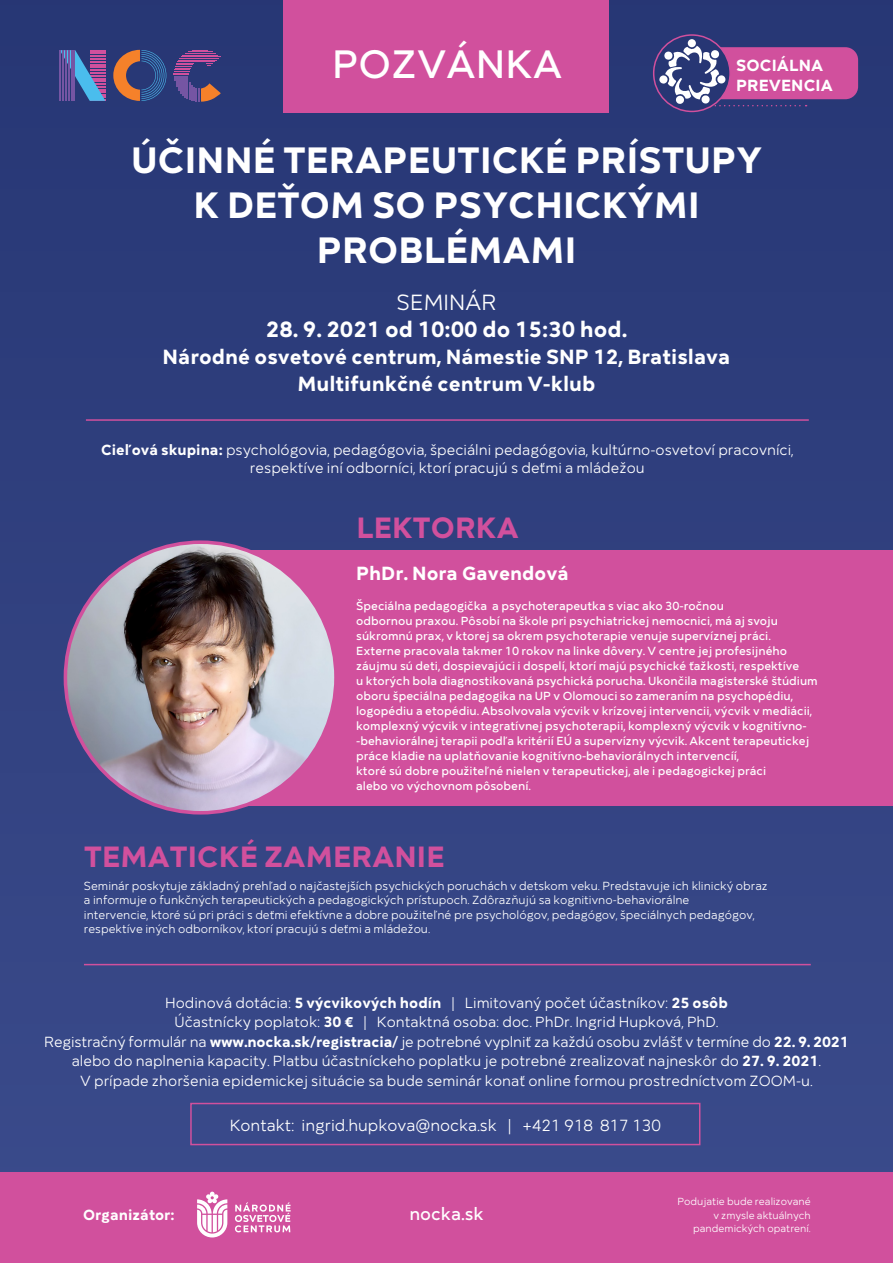
<style>
.page{position:relative;width:893px;height:1263px;background:#2f3f7e}
.page>*{position:absolute;margin:0;border:0;box-sizing:border-box;transform-origin:0 0}
.t1{font:500 40.5px "Mirai";letter-spacing:.005em;color:#fff}
.t2{font:700 37.5px/45px "Mirai";letter-spacing:.005em;color:#fff;text-align:center}
.t3{font:700 30px "Mirai";letter-spacing:.005em;color:#d1509d}
.t4{font:700 22.5px "Mirai";color:#fff}
.t5{font:22.5px "Mirai";letter-spacing:.005em;color:#fff}
.t6{font:700 21px/27px "Mirai";color:#fff;text-align:center}
.t7{font:700 19.5px "Mirai";color:#fff}
.t8{font:500 18px "Mirai";color:#fff}
.t9{font:16.5px "Mirai";color:#fff}
.t10{font:700 16.5px/19.5px "Mirai";letter-spacing:.005em;color:#fff}
.t11{font:15px/19.5px "Mirai";color:#fff;text-align:center}
.t12{font:700 15px "Mirai";color:#fff}
.t13{font:500 12px/15px "Mirai";color:#fff}
.t14{font:12px/14.4px "Mirai";color:#fff}
.t15{font:10.5px/13.5px "Mirai";color:#fff;text-align:right}
.s1{font-weight:700}
</style>
<div class="page">
<div style="left:0;top:1172px;width:893px;height:91px;background:#d1509d"></div>
<hr style="left:86px;top:419px;width:723px;height:2px;background:#d1509d">
<hr style="left:84px;top:964px;width:727px;height:1px;background:#d1509d">
<svg style="left:235px;top:1202px;width:56px;height:30px"></svg>
<svg style="left:197px;top:1191px;width:30px;height:46px"></svg>
<div style="left:689px;top:47px;width:169px;height:52px;background:#d1509d;border-radius:13px"></div>
<div style="left:654px;top:35px;width:76px;height:76px;background:#273674;border-radius:50%"></div>
<div style="left:653px;top:34px;width:78px;height:78px;border:2px solid #d1509d;border-radius:50%"></div>
<div style="left:688px;top:39px;width:8px;height:8px;background:#fff;border-radius:50%"></div>
<svg style="left:659px;top:75px;width:9px;height:9px"></svg>
<svg style="left:664px;top:46px;width:143px;height:60px"></svg>
<div style="left:190px;top:1103px;width:510px;height:42px;border:2px solid #d1509d"></div>
<div style="left:283px;top:0;width:325px;height:112px;background:#d1509d"></div>
<svg style="left:61px;top:50px;width:44px;height:51px"></svg>
<hr style="left:60px;top:50px;width:1px;height:51px;background:#7555a3">
<hr style="left:62px;top:50px;width:2px;height:51px;background:#7555a3">
<hr style="left:65px;top:50px;width:2px;height:51px;background:#7555a3">
<hr style="left:68px;top:50px;width:2px;height:51px;background:#7555a3">
<hr style="left:71px;top:50px;width:1px;height:51px;background:#7555a3">
<hr style="left:74px;top:50px;width:1px;height:51px;background:#7555a3">
<hr style="left:177px;top:61px;width:38px;height:1px;background:#d1509d">
<hr style="left:178px;top:60px;width:39px;height:1px;background:#d1509d">
<hr style="left:185px;top:53px;width:31px;height:1px;background:#d1509d">
<svg style="left:188px;top:50px;width:24px;height:2px"></svg>
<hr style="left:183px;top:55px;width:35px;height:1px;background:#d1509d">
<hr style="left:181px;top:56px;width:39px;height:1px;background:#d1509d">
<hr style="left:179px;top:58px;width:40px;height:1px;background:#d1509d">
<svg style="left:174px;top:63px;width:47px;height:39px"></svg>
<svg style="left:113px;top:50px;width:53px;height:51px"></svg>
<div style="left:211px;top:550px;width:682px;height:255px;background:#d1509d"></div>
<img style="left:65px;top:542px;width:271px;height:271px;border-radius:133px">
<h1 class="t1" style="left:332px;top:32px;width:231px">POZVÁNKA</h1>
<h3 class="t10" style="left:736px;top:54px;width:98px">SOCIÁLNA<br>PREVENCIA</h3>
<h2 class="t2" style="left:131px;top:133px;width:633px">ÚČINNÉ TERAPEUTICKÉ PRÍSTUPY<br>K DEŤOM SO PSYCHICKÝMI<br>PROBLÉMAMI</h2>
<h3 class="t5" style="left:397px;top:285px;width:101px">SEMINÁR</h3>
<h3 class="t4" style="left:266px;top:311px;width:363px">28. 9. 2021 od 10:00 do 15:30 hod.</h3>
<h3 class="t6" style="left:162px;top:341px;width:569px">Národné osvetové centrum, Námestie SNP 12, Bratislava<br>Multifunkčné centrum V-klub</h3>
<p class="t11" style="left:101px;top:440px;width:694px;line-height:18px"><span class="s1">Cieľová skupina:</span> psychológovia, pedagógovia, špeciálni pedagógovia, kultúrno-osvetoví pracovníci, respektíve iní odborníci, ktorí pracujú s deťmi a mládežou</p>
<h3 class="t3" style="left:356px;top:504px;width:164px">LEKTORKA</h3>
<h3 class="t7" style="left:356px;top:558px;width:214px">PhDr. Nora Gavendová</h3>
<p class="t13" style="left:356px;top:597px;width:463px">Špeciálna pedagogička a psychoterapeutka s viac ako 30-ročnou<br>odbornou praxou. Pôsobí na škole pri psychiatrickej nemocnici, má aj svoju súkromnú prax, v ktorej sa okrem psychoterapie venuje supervíznej práci.<br>Externe pracovala takmer 10 rokov na linke dôvery. V centre jej profesijného záujmu sú deti, dospievajúci i dospelí, ktorí majú psychické ťažkosti, respektíve<br>u ktorých bola diagnostikovaná psychická porucha. Ukončila magisterské štúdium oboru špeciálna pedagogika na UP v Olomouci so zameraním na psychopédiu, logopédiu a etopédiu. Absolvovala výcvik v krízovej intervencii, výcvik v mediácii, komplexný výcvik v integratívnej psychoterapii, komplexný výcvik v kognitívno--behaviorálnej terapii podľa kritérií EÚ a supervízny výcvik. Akcent terapeutickej práce kladie na uplatňovanie kognitívno-behaviorálnych intervencíí,<br>ktoré sú dobre použiteľné nielen v terapeutickej, ale i pedagogickej práci<br>alebo vo výchovnom pôsobení.</p>
<h3 class="t3" style="left:84px;top:833px;width:362px">TEMATICKÉ ZAMERANIE</h3>
<p class="t14" style="left:84px;top:878px;width:685px">Seminár poskytuje základný prehľad o najčastejších psychických poruchách v detskom veku. Predstavuje ich klinický obraz a informuje o funkčných terapeutických a pedagogických prístupoch. Zdôrazňujú sa kognitivno-behaviorálne<br>intervencie, ktoré sú pri práci s deťmi efektívne a dobre použiteľné pre psychológov, pedagógov, špeciálnych pedagógov, respektíve iných odborníkov, ktorí pracujú s deťmi a mládežou.</p>
<p class="t11" style="left:44px;top:991px;width:806px">Hodinová dotácia: <span class="s1">5 výcvikových hodín</span> | Limitovaný počet účastníkov: <span class="s1">25 osôb<br></span>Účastnícky poplatok: <span class="s1">30 €</span> | Kontaktná osoba: doc. PhDr. Ingrid Hupková, PhD.<br>Registračný formulár na <span class="s1">www.nocka.sk/registracia/</span> je potrebné vyplniť za každú osobu zvlášť v termíne do <span class="s1">22. 9. 2021 </span>alebo do naplnenia kapacity. Platbu účastníckeho poplatku je potrebné zrealizovať najneskôr do <span class="s1">27. 9. 2021</span>.<br>V prípade zhoršenia epidemickej situácie sa bude seminár konať online formou prostredníctvom ZOOM-u.</p>
<p class="t12" style="left:83px;top:1202px;width:93px">Organizátor:</p>
<h3 class="t9" style="left:230px;top:1112px;width:433px">Kontakt: ingrid.hupkova@nocka.sk | +421 918 817 130</h3>
<h3 class="t8" style="left:409px;top:1200px;width:76px">nocka.sk</h3>
<p class="t15" style="left:677px;top:1194px;width:135px">Podujatie bude realizované v zmysle aktuálnych pandemických opatrení.</p>
</div>
